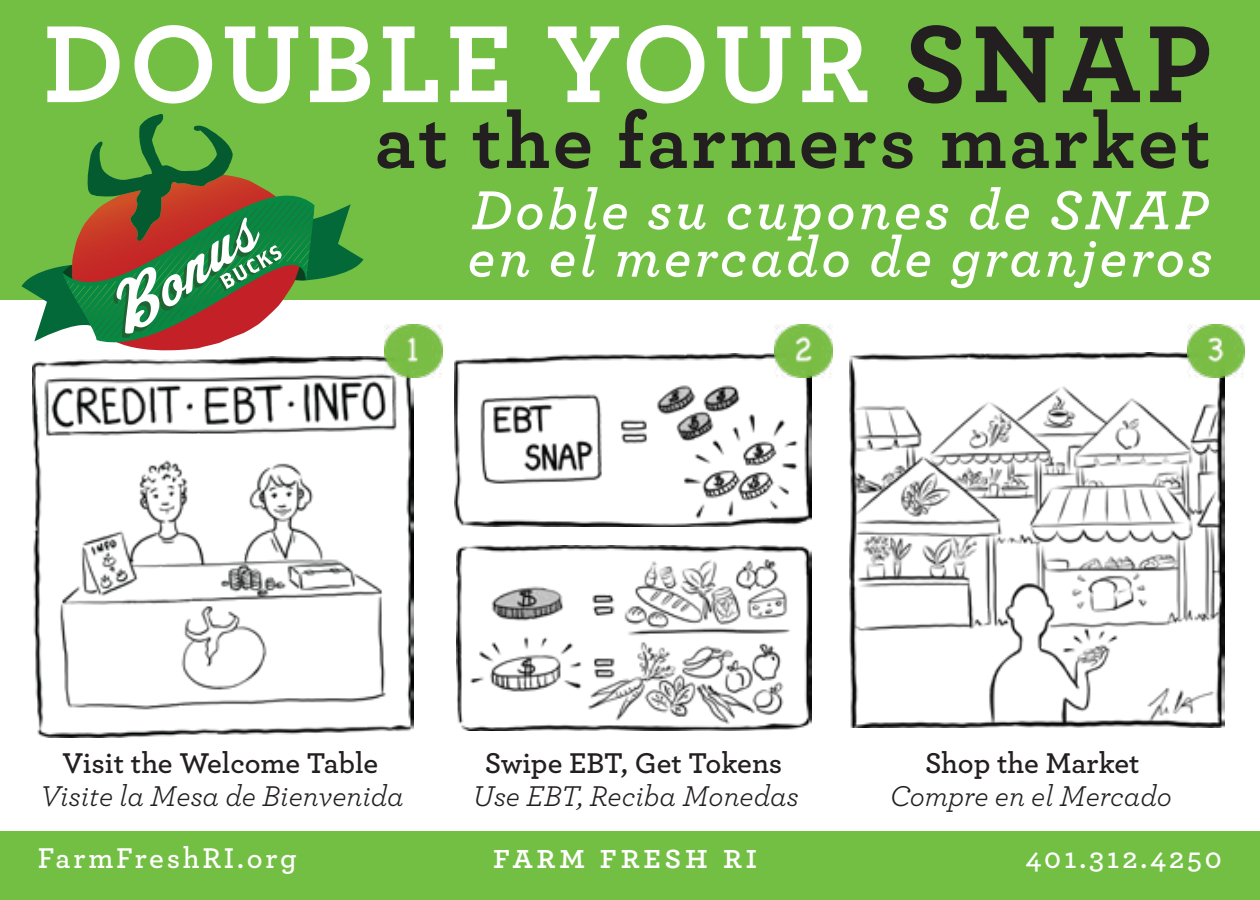
<style>
.page{position:relative;width:1260px;height:900px;background:#73bf44}
.page>*{position:absolute;margin:0;border:0;box-sizing:border-box;transform-origin:0 0}
.t1{font:700 115px "Archer";letter-spacing:.04em;color:#fff}
.t2{font:700 80px "Archer";letter-spacing:.04em;color:#231f20}
.t3{font:italic 600 57.5px/47.5px "Archer";letter-spacing:.055em;color:#fff}
.t4{font:600 35px "Archer";letter-spacing:.095em;color:#fff}
.t5{font:italic 30px "Archer";color:#231f20}
.t6{font:600 30px "Archer";letter-spacing:-.005em;color:#231f20}
.t7{font:600 30px "Archer";letter-spacing:.095em;color:#fff}
.s1{color:#231f20}
</style>
<div class="page">
<div style="left:0;top:300px;width:1260px;height:531px;background:#fff"></div>
<img style="left:33px;top:357px;width:380px;height:380px">
<img style="left:850px;top:353px;width:374px;height:374px">
<img style="left:456px;top:545px;width:356px;height:185px">
<img style="left:454px;top:354px;width:358px;height:172px">
<img style="left:385px;top:324px;width:57px;height:53px">
<img style="left:775px;top:324px;width:57px;height:53px">
<img style="left:1187px;top:324px;width:58px;height:53px">
<svg style="left:63px;top:356px;width:252px;height:6px"></svg>
<svg style="left:21px;top:114px;width:342px;height:237px"></svg>
<h1 class="t1" style="left:43px;top:-27px;width:1171px">DOUBLE YOUR <span class="s1">SNAP</span></h1>
<h2 class="t2" style="left:375px;top:78px;width:838px">at the farmers market</h2>
<h3 class="t3" style="left:468px;top:182px;width:746px">Doble su cupones de SNAP en el mercado de granjeros</h3>
<p class="t6" style="left:62px;top:741px;width:317px">Visit the Welcome Table</p>
<p class="t6" style="left:485px;top:741px;width:299px">Swipe EBT, Get Tokens</p>
<p class="t6" style="left:925px;top:741px;width:216px">Shop the Market</p>
<p class="t5" style="left:40px;top:774px;width:365px">Visite la Mesa de Bienvenida</p>
<p class="t5" style="left:473px;top:774px;width:328px">Use EBT, Reciba Monedas</p>
<p class="t5" style="left:890px;top:774px;width:283px">Compre en el Mercado</p>
<p class="t7" style="left:38px;top:836px;width:260px">FarmFreshRI.org</p>
<p class="t7" style="left:1025px;top:836px;width:198px">401.312.4250</p>
<p class="t4" style="left:493px;top:830px;width:266px">farm fresh ri</p>
</div>
